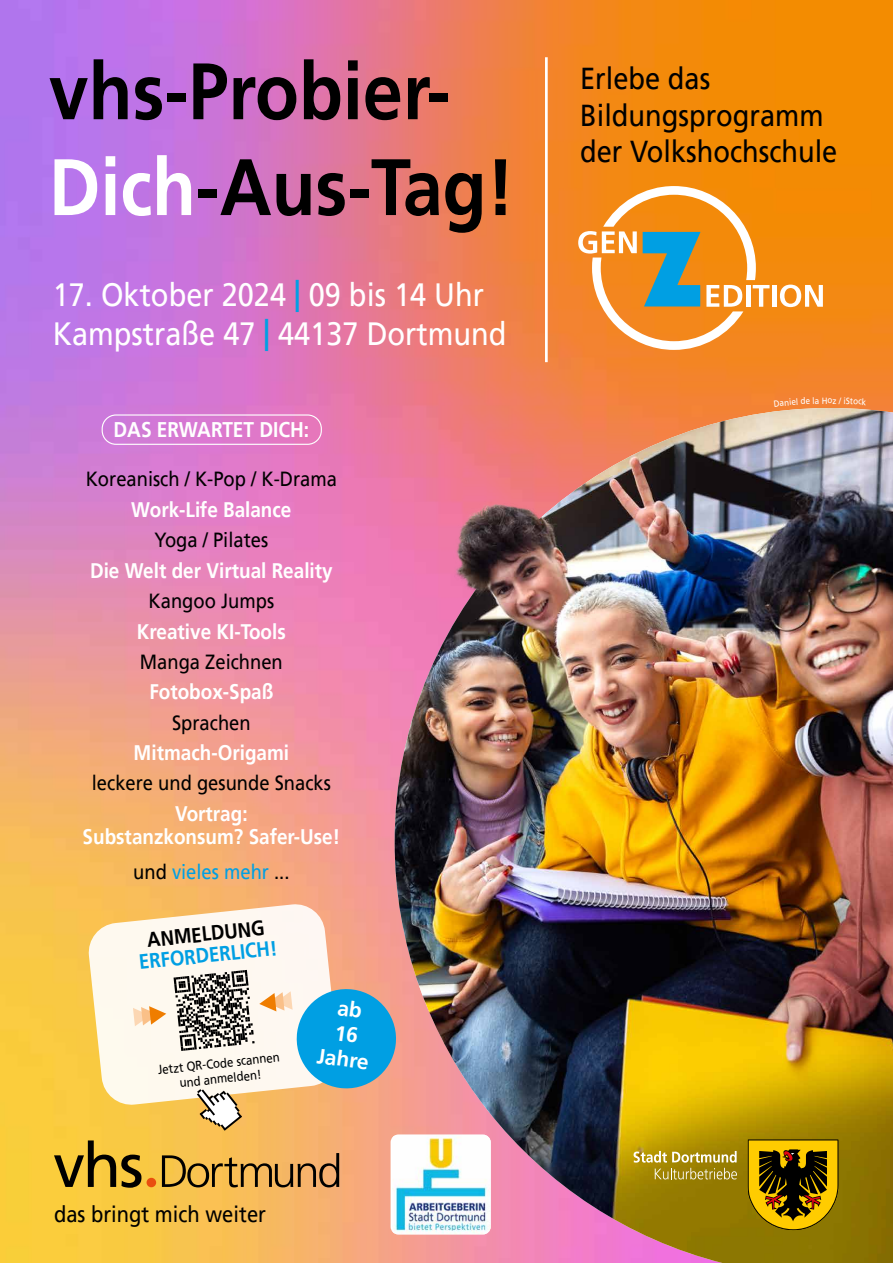
<style>
.page{position:relative;width:893px;height:1263px;background:#fff}
.page>*{position:absolute;margin:0;border:0;box-sizing:border-box;transform-origin:0 0}
.t1{font:700 79.8px/95.8px "Frutiger LT Pro";color:#000;scale:.9 1}
.t2{font:32.1px/38.5px "Frutiger LT Pro";color:#fff;scale:.9 1}
.t3{font:30.3px/36.3px "Frutiger LT Pro";color:#000;scale:.9 1}
.t4{font:22.5px "Frutiger LT Pro";color:#000;scale:.9 1}
.t5{font:700 21.15px "Frutiger LT Pro";color:#fff;scale:.9 1}
.t6{font:700 21px/22.5px "Frutiger LT Pro";color:#fff;text-align:center;scale:.9 1}
.t7{font:700 21px/25.2px "Frutiger LT Pro";color:#fff;text-align:center}
.t8{font:700 20.7px "Frutiger LT Pro";color:#009fe3;scale:.9 1}
.t9{font:700 20.7px "Frutiger LT Pro";color:#000;scale:.9 1}
.t10{font:20.4px "Frutiger LT Pro";color:#000;scale:.9 1}
.t11{font:20.4px "Frutiger LT Pro";color:#009fe3;scale:.9 1}
.t12{font:12.75px/15.3px "Frutiger LT Pro";color:#000;text-align:center;scale:.9 1}
.t13{font:9px "Frutiger LT Pro";color:#fff;scale:.9 1}
.s1{color:#fff}
.s2{font-weight:700;color:#009fe3}
.s3{color:#000}
</style>
<div class="page">
<img style="left:0;top:0;width:893px;height:1263px">
<img style="left:395px;top:285px;width:498px;height:978px">
<svg style="left:54px;top:1140px;width:87px;height:48px;background:#b08f2d"></svg>
<svg style="left:162px;top:1153px;width:177px;height:34px;background:#bb8d45"></svg>
<div style="left:147px;top:1178px;width:9px;height:9px;background:#e94e0f;border-radius:50%"></div>
<svg style="left:748px;top:1140px;width:90px;height:90px;background:#8d6e00"></svg>
<svg style="left:655px;top:1168px;width:82px;height:11px"></svg>
<svg style="left:634px;top:1151px;width:103px;height:11px"></svg>
<hr style="left:772px;top:285px;width:4px;height:22px;background:#fff">
<svg style="left:780px;top:285px;width:43px;height:22px"></svg>
<svg style="left:578px;top:186px;width:191px;height:164px;background:#dd9c4e"></svg>
<hr style="left:545px;top:57px;width:3px;height:305px;background:#fff">
<div style="left:102px;top:414px;width:220px;height:31px;border:1px solid #fff;border-radius:14px"></div>
<img style="left:393px;top:1135px;width:98px;height:99px">
<svg style="left:87px;top:903px;width:252px;height:203px;fill:#fef9ef"></svg>
<svg style="left:133px;top:1006px;width:33px;height:20px"></svg>
<svg style="left:174px;top:970px;width:225px;height:161px"></svg>
<svg style="left:774px;top:397px;width:45px;height:10px"></svg>
<svg style="left:839px;top:397px;width:27px;height:8px"></svg>
<h1 class="t1" style="left:49px;top:44px;width:519px">vhs-Probier-<br><span class="s1">Dich</span>-Aus-Tag!</h1>
<h3 class="t3" style="left:580px;top:61px;width:287px">Erlebe das<br>Bildungsprogramm der Volkshochschule</h3>
<h2 class="t2" style="left:53px;top:276px;width:506px">17. Oktober 2024 <span class="s2">|</span> 09 bis 14 Uhr<br>Kampstraße 47 <span class="s2">|</span> 44137 Dortmund</h2>
<p class="t5" style="left:113px;top:417px;width:219px">DAS ERWARTET DICH:</p>
<p class="t10" style="left:86px;top:467px;width:281px">Koreanisch / K-Pop / K-Drama</p>
<p class="t6" style="left:131px;top:498px;width:179px">Work-Life Balance</p>
<p class="t10" style="left:155px;top:528px;width:128px">Yoga / Pilates</p>
<p class="t6" style="left:90px;top:559px;width:271px">Die Welt der Virtual Reality</p>
<p class="t10" style="left:149px;top:589px;width:141px">Kangoo Jumps</p>
<p class="t6" style="left:137px;top:620px;width:167px">Kreative KI-Tools</p>
<p class="t10" style="left:140px;top:650px;width:160px">Manga Zeichnen</p>
<p class="t6" style="left:149px;top:681px;width:139px">Fotobox-Spaß</p>
<p class="t10" style="left:172px;top:710px;width:89px">Sprachen</p>
<p class="t6" style="left:134px;top:742px;width:174px">Mitmach-Origami</p>
<p class="t10" style="left:92px;top:771px;width:267px">leckere und gesunde Snacks</p>
<p class="t6" style="left:83px;top:803px;width:288px">Vortrag:<br>Substanzkonsum? Safer-Use!</p>
<p class="t11" style="left:133px;top:860px;width:175px"><span class="s3">und</span> vieles mehr <span class="s3">...</span></p>
<p class="t9" style="left:146px;top:928px;width:133px;rotate:-6deg">ANMELDUNG</p>
<p class="t8" style="left:138px;top:950px;width:156px;rotate:-6deg">ERFORDERLICH!</p>
<p class="t12" style="left:157px;top:1062px;width:138px;rotate:-6deg">Jetzt QR-Code scannen und anmelden!</p>
<p class="t7" style="left:326px;top:993px;width:54px;rotate:8deg">ab<br>16<br>Jahre</p>
<p class="t4" style="left:54px;top:1201px;width:237px">das bringt mich weiter</p>
<p class="t13" style="left:822px;top:395px;width:18px">Hoz</p>
</div>
